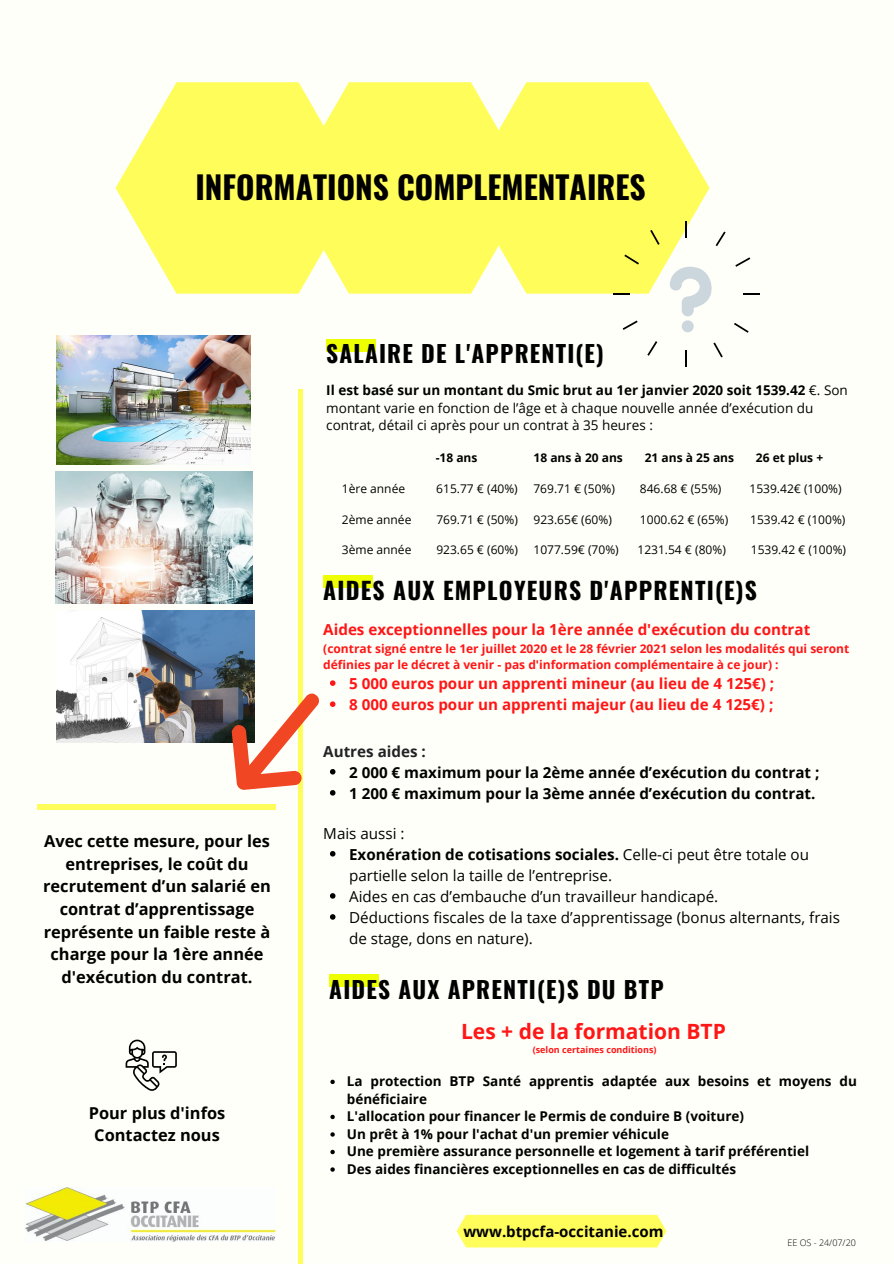
<style>
.page{position:relative;width:894px;height:1264px;background:#fff}
.page>*{position:absolute;margin:0;border:0;box-sizing:border-box;transform-origin:0 0}
.t1{font:700 31.5px "Oswald";color:#000}
.t2{font:700 23.7px "Oswald";letter-spacing:.05em;color:#000}
.t3{font:700 23.4px "Oswald";letter-spacing:.05em;color:#000}
.t4{font:700 21px "Open Sans";color:#ff1616}
.t5{font:700 16.35px/22.6px "Open Sans";color:#000;text-align:center}
.t6{font:15.15px/21px "Open Sans";color:#000}
.t7{font:700 15.15px/21px "Open Sans";color:#ff1616}
.t8{font:700 15.15px/21px "Open Sans";color:#000}
.t9{font:700 15.15px "Open Sans";color:#232325}
.t10{font:700 15px "Open Sans";color:#000}
.t11{font:700 13.5px/17.5px "Open Sans";color:#000}
.t12{font:13.5px/17.5px "Open Sans";color:#000}
.t13{font:12px "Open Sans";color:#000}
.t14{font:700 12px/16.6px "Open Sans";color:#ff1616}
.t15{font:700 12px "Open Sans";color:#000}
.t16{font:700 9px "Open Sans";color:#ff1616}
.t17{font:300 9px "Open Sans";color:#000}
.s1{font-weight:700}
</style>
<div class="page">
<div style="left:0;top:0;width:893px;height:1263px;background:#fffffa"></div>
<div style="left:298px;top:389px;width:5px;height:874px;background:#fffd59"></div>
<div style="left:323px;top:575px;width:50px;height:13px;background:#edff00"></div>
<svg style="left:330px;top:851px;width:5px;height:5px"></svg>
<svg style="left:330px;top:893px;width:5px;height:5px"></svg>
<svg style="left:330px;top:914px;width:5px;height:5px"></svg>
<div style="left:326px;top:339px;width:49px;height:12px;background:#edff00"></div>
<svg style="left:115px;top:82px;width:173px;height:212px;fill:#fffd59"></svg>
<div style="left:37px;top:804px;width:239px;height:5px;background:#fffd59"></div>
<img style="left:25px;top:1187px;width:250px;height:54px">
<div style="left:288px;top:82px;width:177px;height:212px;background:#fffd59"></div>
<svg style="left:465px;top:82px;width:244px;height:212px;fill:#fffd59"></svg>
<div style="left:329px;top:974px;width:49px;height:12px;background:#edff00"></div>
<svg style="left:330px;top:1079px;width:5px;height:5px"></svg>
<svg style="left:330px;top:1114px;width:5px;height:5px"></svg>
<svg style="left:330px;top:1132px;width:5px;height:4px"></svg>
<svg style="left:330px;top:1149px;width:5px;height:5px"></svg>
<svg style="left:330px;top:1167px;width:5px;height:4px"></svg>
<svg style="left:685px;top:350px;width:2px;height:16px"></svg>
<svg style="left:685px;top:221px;width:2px;height:16px"></svg>
<svg style="left:613px;top:293px;width:16px;height:1px"></svg>
<svg style="left:743px;top:293px;width:16px;height:1px"></svg>
<svg style="left:647px;top:341px;width:10px;height:15px"></svg>
<svg style="left:715px;top:231px;width:10px;height:15px"></svg>
<svg style="left:624px;top:254px;width:14px;height:10px"></svg>
<svg style="left:734px;top:323px;width:14px;height:10px"></svg>
<svg style="left:622px;top:320px;width:15px;height:10px"></svg>
<svg style="left:735px;top:257px;width:15px;height:10px"></svg>
<svg style="left:650px;top:230px;width:9px;height:15px"></svg>
<svg style="left:713px;top:342px;width:9px;height:15px"></svg>
<svg style="left:456px;top:1214px;width:210px;height:33px;background:#fffd64"></svg>
<svg style="left:669px;top:267px;width:42px;height:65px"></svg>
<img style="left:57px;top:335px;width:194px;height:130px">
<img style="left:55px;top:471px;width:198px;height:132px">
<img style="left:57px;top:610px;width:197px;height:132px">
<svg style="left:206px;top:667px;width:130px;height:143px"></svg>
<svg style="left:125px;top:1039px;width:51px;height:51px"></svg>
<h1 class="t1" style="left:195px;top:162px;width:452px">INFORMATIONS COMPLEMENTAIRES</h1>
<h3 class="t3" style="left:326px;top:335px;width:279px">SALAIRE DE L'APPRENTI(E)</h3>
<p class="t12" style="left:326px;top:381px;width:523px"><span class="s1">Il est basé sur un montant du Smic brut au 1er janvier 2020 soit 1539.42</span> €. Son montant varie en fonction de l’âge et à chaque nouvelle année d’exécution du contrat, détail ci après pour un contrat à 35 heures :</p>
<p class="t15" style="left:435px;top:449px;width:43px">-18 ans</p>
<p class="t15" style="left:533px;top:449px;width:91px">18 ans à 20 ans</p>
<p class="t15" style="left:644px;top:449px;width:91px">21 ans à 25 ans</p>
<p class="t15" style="left:755px;top:449px;width:69px">26 et plus +</p>
<p class="t13" style="left:342px;top:480px;width:65px">1ère année</p>
<p class="t13" style="left:436px;top:480px;width:83px">615.77 € (40%)</p>
<p class="t13" style="left:533px;top:480px;width:83px">769.71 € (50%)</p>
<p class="t13" style="left:639px;top:480px;width:83px">846.68 € (55%)</p>
<p class="t13" style="left:749px;top:480px;width:94px">1539.42€ (100%)</p>
<p class="t13" style="left:342px;top:511px;width:71px">2ème année</p>
<p class="t13" style="left:436px;top:511px;width:83px">769.71 € (50%)</p>
<p class="t13" style="left:533px;top:511px;width:80px">923.65€ (60%)</p>
<p class="t13" style="left:639px;top:511px;width:90px">1000.62 € (65%)</p>
<p class="t13" style="left:750px;top:511px;width:97px">1539.42 € (100%)</p>
<p class="t13" style="left:342px;top:541px;width:71px">3ème année</p>
<p class="t13" style="left:436px;top:541px;width:83px">923.65 € (60%)</p>
<p class="t13" style="left:533px;top:541px;width:87px">1077.59€ (70%)</p>
<p class="t13" style="left:637px;top:541px;width:90px">1231.54 € (80%)</p>
<p class="t13" style="left:750px;top:541px;width:97px">1539.42 € (100%)</p>
<h2 class="t2" style="left:323px;top:571px;width:435px">AIDES AUX EMPLOYEURS D'APPRENTI(E)S</h2>
<p class="t7" style="left:323px;top:618px;width:488px">Aides exceptionnelles pour la 1ère année d'exécution du contrat</p>
<p class="t14" style="left:323px;top:639px;width:527px">(contrat signé entre le 1er juillet 2020 et le 28 février 2021 selon les modalités qui seront définies par le décret à venir - pas d'information complémentaire à ce jour) :</p>
<p class="t7" style="left:349px;top:673px;width:426px">5 000 euros pour un apprenti mineur (au lieu de 4 125€) ;<br>8 000 euros pour un apprenti majeur (au lieu de 4 125€) ;</p>
<p class="t9" style="left:323px;top:740px;width:104px">Autres aides :</p>
<p class="t5" style="left:43px;top:829px;width:229px">Avec cette mesure, pour les entreprises, le coût du recrutement d’un salarié en contrat d’apprentissage représente un faible reste à charge pour la 1ère année d'exécution du contrat.</p>
<p class="t5" style="left:89px;top:1101px;width:138px">Pour plus d'infos<br>Contactez nous</p>
<p class="t8" style="left:349px;top:761px;width:472px">2 000 € maximum pour la 2ème année d’exécution du contrat ;<br>1 200 € maximum pour la 3ème année d’exécution du contrat.</p>
<p class="t6" style="left:323px;top:822px;width:83px">Mais aussi :</p>
<p class="t6" style="left:349px;top:843px;width:492px"><span class="s1">Exonération de cotisations sociales.</span> Celle-ci peut être totale ou partielle selon la taille de l’entreprise.<br>Aides en cas d’embauche d’un travailleur handicapé.<br>Déductions fiscales de la taxe d’apprentissage (bonus alternants, frais de stage, dons en nature).</p>
<h3 class="t3" style="left:329px;top:970px;width:336px">AIDES AUX APRENTI(E)S DU BTP</h3>
<h3 class="t4" style="left:461px;top:1016px;width:266px">Les + de la formation BTP</h3>
<p class="t16" style="left:532px;top:1043px;width:125px">(selon certaines conditions)</p>
<p class="t11" style="left:347px;top:1072px;width:511px">La protection BTP Santé apprentis adaptée aux besoins et moyens du bénéficiaire<br>L'allocation pour financer le Permis de conduire B (voiture)<br>Un prêt à 1% pour l'achat d'un premier véhicule<br>Une première assurance personnelle et logement à tarif préférentiel<br>Des aides financières exceptionnelles en cas de difficultés</p>
<p class="t10" style="left:463px;top:1220px;width:201px">www.btpcfa-occitanie.com</p>
<p class="t17" style="left:787px;top:1236px;width:70px">EE OS - 24/07/20</p>
</div>
